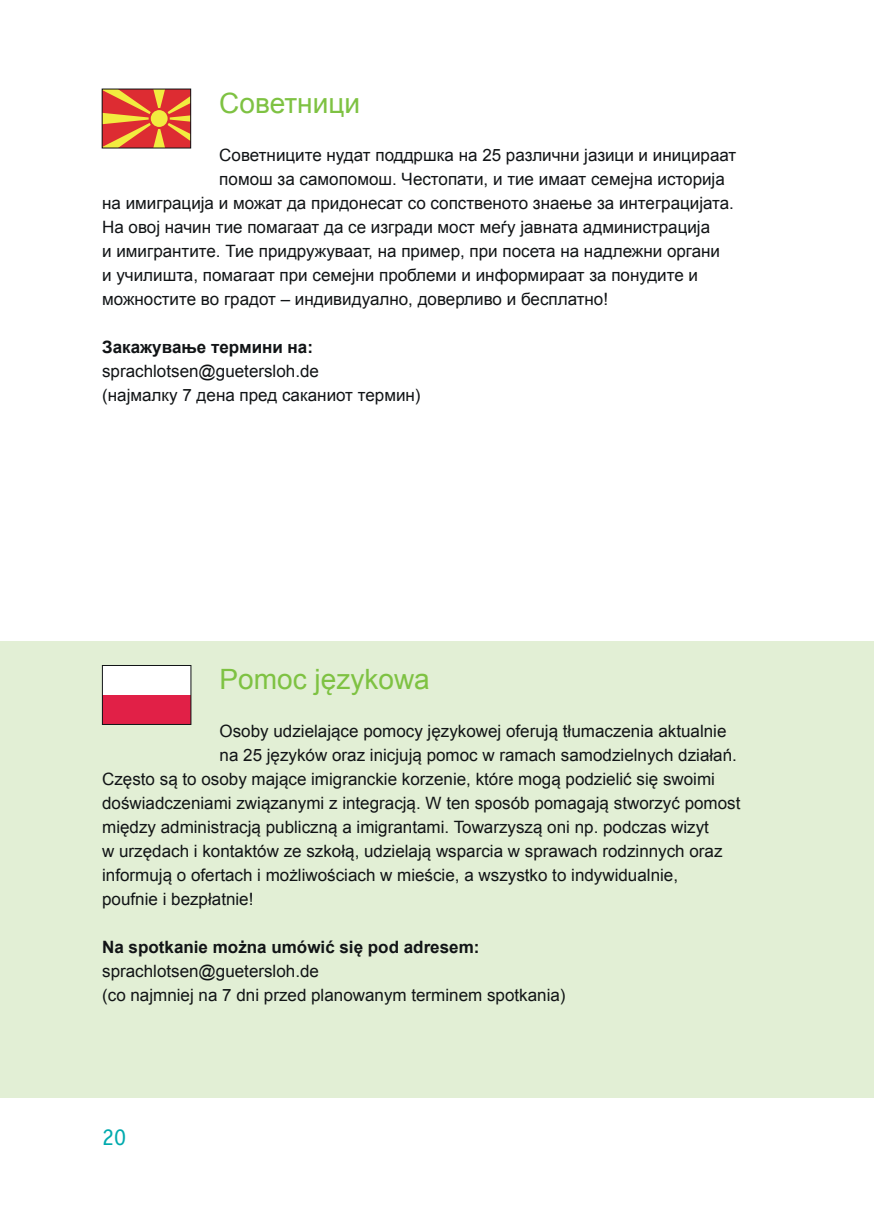
<style>
.page{position:relative;width:874px;height:1225px;background:#fff}
.page>*{position:absolute;margin:0;border:0;box-sizing:border-box;transform-origin:0 0}
.t1{font:28px "Arial";color:#7ec242}
.t2{font:24px "Officina Sans";color:#00aaae}
.t3{font:17px/24px "Arial";color:#111416}
.t4{font:700 17px "Arial";color:#111416}
</style>
<div class="page">
<div style="left:0;top:641px;width:873px;height:456px;background:#e2efd5"></div>
<svg style="left:104px;top:91px;width:85px;height:55px;background:#e36335"></svg>
<svg style="left:148px;top:108px;width:22px;height:21px"></svg>
<div style="left:151px;top:110px;width:16px;height:17px;background:#f2ec3f;border-radius:50%"></div>
<div style="left:102px;top:665px;width:89px;height:59px;background:#e12047"></div>
<div style="left:102px;top:665px;width:89px;height:30px;background:#fff"></div>
<div style="left:102px;top:665px;width:89px;height:59px;border:1px solid #111416"></div>
<h1 class="t1" style="left:219px;top:85px;width:142px">Советници</h1>
<p class="t3" style="left:219px;top:143px;width:518px">Советниците нудат поддршка на 25 различни јазици и иницираат</p>
<p class="t3" style="left:219px;top:167px;width:507px">помош за самопомош. Честопати, и тие имаат семејна историја</p>
<p class="t3" style="left:102px;top:191px;width:633px">на имиграција и можат да придонесат со сопственото знаење за интеграцијата.</p>
<p class="t3" style="left:102px;top:215px;width:609px">На овој начин тие помагаат да се изгради мост меѓу јавната администрација</p>
<p class="t3" style="left:102px;top:239px;width:619px">и имигрантите. Тие придружуваат, на пример, при посета на надлежни органи</p>
<p class="t3" style="left:102px;top:263px;width:597px">и училишта, помагаат при семејни проблеми и информираат за понудите и</p>
<p class="t3" style="left:102px;top:287px;width:507px">можностите во градот – индивидуално, доверливо и бесплатно!</p>
<p class="t4" style="left:102px;top:336px;width:212px">Закажување термини на:</p>
<p class="t3" style="left:102px;top:359px;width:318px">sprachlotsen@guetersloh.de<br>(најмалку 7 дена пред саканиот термин)</p>
<h1 class="t1" style="left:219px;top:661px;width:212px">Pomoc językowa</h1>
<p class="t3" style="left:219px;top:719px;width:508px">Osoby udzielające pomocy językowej oferują tłumaczenia aktualnie</p>
<p class="t3" style="left:219px;top:743px;width:518px">na 25 języków oraz inicjują pomoc w ramach samodzielnych działań.</p>
<p class="t3" style="left:102px;top:767px;width:614px">Często są to osoby mające imigranckie korzenie, które mogą podzielić się swoimi</p>
<p class="t3" style="left:102px;top:791px;width:639px">doświadczeniami związanymi z integracją. W ten sposób pomagają stworzyć pomost</p>
<p class="t3" style="left:102px;top:815px;width:608px">między administracją publiczną a imigrantami. Towarzyszą oni np. podczas wizyt</p>
<p class="t3" style="left:102px;top:839px;width:621px">w urzędach i kontaktów ze szkołą, udzielają wsparcia w sprawach rodzinnych oraz</p>
<p class="t3" style="left:102px;top:863px;width:577px">informują o ofertach i możliwościach w mieście, a wszystko to indywidualnie,</p>
<p class="t3" style="left:102px;top:887px;width:153px">poufnie i bezpłatnie!</p>
<p class="t4" style="left:102px;top:936px;width:378px">Na spotkanie można umówić się pod adresem:</p>
<p class="t3" style="left:102px;top:959px;width:464px">sprachlotsen@guetersloh.de<br>(co najmniej na 7 dni przed planowanym terminem spotkania)</p>
<h2 class="t2" style="left:102px;top:1123px;width:25px">20</h2>
</div>
